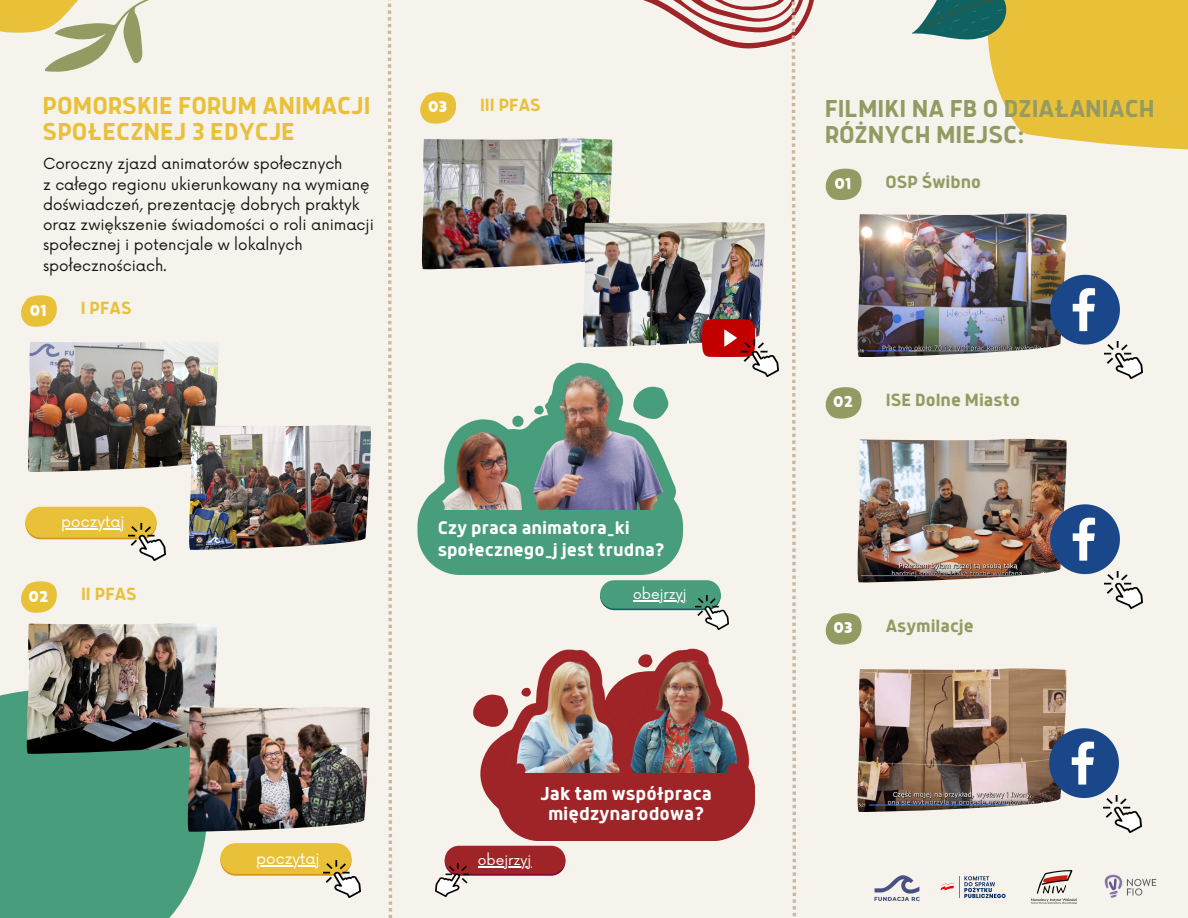
<style>
.page{position:relative;width:1188px;height:918px;background:#f6f2ec}
.page>*{position:absolute;margin:0;border:0;box-sizing:border-box;transform-origin:0 0}
.t1{font:700 27px/25.8px "Anteb";color:#e9c138}
.t2{font:700 27px/25.8px "Anteb";color:#939b62}
.t3{font:700 20.7px/20.2px "Anteb";color:#fff;text-align:center}
.t4{font:700 19.95px/21.9px "Anteb";color:#fff}
.t5{font:700 19.5px "Anteb";color:#939b62}
.t6{font:700 19.5px "Anteb";color:#e9c138}
.t7{font:16.65px "TT Claytoy R";color:#fff}
.t8{font:15px/20.2px "Now";color:#141311}
.t9{font:15px "Now";color:#fff}
.t10{font:13.8px "Now";color:#fff}
</style>
<div class="page">
<svg style="left:0;top:0;width:149px;height:72px"></svg>
<svg style="left:912px;top:0;width:276px;height:150px"></svg>
<svg style="left:21px;top:295px;width:36px;height:32px"></svg>
<svg style="left:21px;top:581px;width:36px;height:32px"></svg>
<svg style="left:388px;top:0;width:4px;height:918px"></svg>
<img style="left:28px;top:342px;width:190px;height:130px">
<img style="left:189px;top:424px;width:182px;height:126px">
<div style="left:0;top:691px;width:206px;height:227px;background:#489d7d"></div>
<img style="left:24px;top:623px;width:193px;height:131px">
<img style="left:185px;top:707px;width:185px;height:125px">
<svg style="left:25px;top:526px;width:104px;height:13px"></svg>
<div style="left:25px;top:507px;width:132px;height:31px;background:#e9c138;border-radius:15px"></div>
<img style="left:129px;top:524px;width:37px;height:37px">
<svg style="left:220px;top:862px;width:104px;height:14px"></svg>
<div style="left:220px;top:843px;width:132px;height:31px;background:#e9c138;border-radius:15px"></div>
<img style="left:324px;top:860px;width:37px;height:37px">
<img style="left:418px;top:0;width:444px;height:917px">
<img style="left:855px;top:214px;width:212px;height:143px">
<img style="left:855px;top:439px;width:212px;height:143px">
<img style="left:855px;top:668px;width:212px;height:144px">
<svg style="left:1050px;top:275px;width:70px;height:70px;background:#526f99"></svg>
<img style="left:1105px;top:342px;width:37px;height:37px">
<svg style="left:1050px;top:504px;width:70px;height:70px;background:#56709b"></svg>
<img style="left:1105px;top:571px;width:37px;height:37px">
<svg style="left:1049px;top:728px;width:70px;height:70px;background:#536f9a"></svg>
<img style="left:1104px;top:795px;width:37px;height:37px">
<img style="left:940px;top:876px;width:66px;height:22px">
<img style="left:1032px;top:870px;width:45px;height:34px">
<img style="left:1104px;top:874px;width:53px;height:24px">
<img style="left:874px;top:875px;width:46px;height:26px">
<hr style="left:61px;top:529px;width:64px;height:1px;background:#fff">
<hr style="left:256px;top:865px;width:64px;height:1px;background:#fff">
<hr style="left:633px;top:600px;width:54px;height:2px;background:#fff">
<hr style="left:478px;top:866px;width:53px;height:1px;background:#fff">
<h2 class="t1" style="left:43px;top:94px;width:329px">POMORSKIE FORUM ANIMACJI<br>SPOŁECZNEJ 3 EDYCJE</h2>
<p class="t8" style="left:43px;top:155px;width:301px">Coroczny zjazd animatorów społecznych</p>
<p class="t8" style="left:43px;top:175px;width:332px">z całego regionu ukierunkowany na wymianę doświadczeń, prezentację dobrych praktyk oraz zwiększenie świadomości o roli animacji społecznej i potencjale w lokalnych społecznościach.</p>
<p class="t7" style="left:30px;top:302px;width:19px">01</p>
<p class="t6" style="left:81px;top:300px;width:52px">I PFAS</p>
<p class="t7" style="left:428px;top:99px;width:21px">03</p>
<p class="t6" style="left:480px;top:97px;width:62px">III PFAS</p>
<p class="t9" style="left:61px;top:514px;width:65px">poczytaj</p>
<p class="t7" style="left:29px;top:588px;width:21px">02</p>
<p class="t6" style="left:81px;top:586px;width:57px">II PFAS</p>
<p class="t9" style="left:256px;top:850px;width:65px">poczytaj</p>
<p class="t4" style="left:438px;top:518px;width:229px">Czy praca animatora_ki społecznego_j jest trudna?</p>
<h3 class="t10" style="left:633px;top:587px;width:55px">obejrzyj</h3>
<p class="t3" style="left:541px;top:785px;width:173px">Jak tam współpraca międzynarodowa?</p>
<p class="t10" style="left:478px;top:852px;width:55px">obejrzyj</p>
<p class="t2" style="left:825px;top:97px;width:332px">FILMIKI NA FB O DZIAŁANIACH<br>RÓŻNYCH MIEJSC:</p>
<p class="t7" style="left:835px;top:176px;width:19px">01</p>
<p class="t5" style="left:886px;top:173px;width:97px">OSP Świbno</p>
<p class="t7" style="left:833px;top:394px;width:21px">02</p>
<p class="t5" style="left:886px;top:392px;width:136px">ISE Dolne Miasto</p>
<p class="t7" style="left:834px;top:620px;width:21px">03</p>
<p class="t5" style="left:886px;top:618px;width:90px">Asymilacje</p>
</div>
